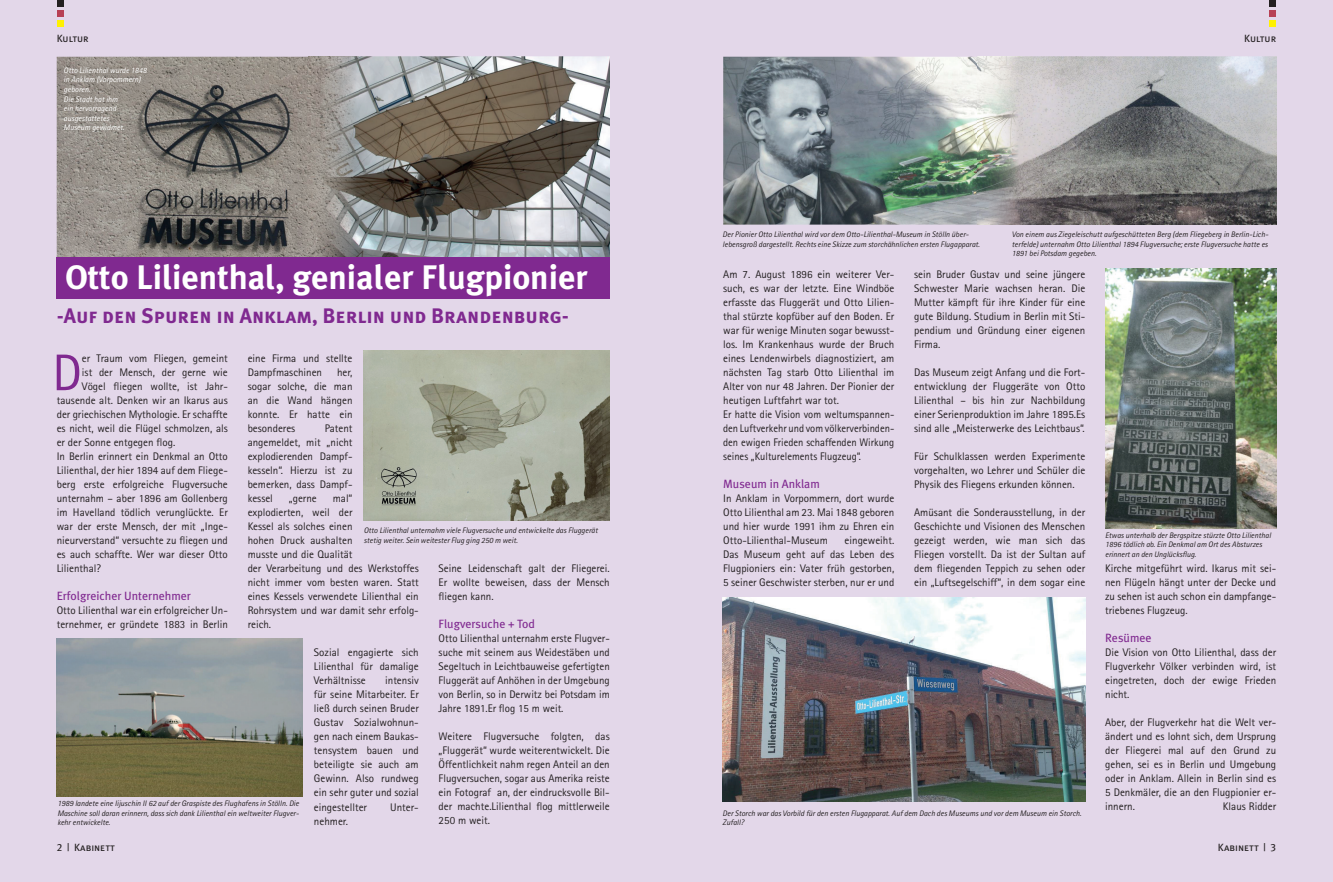
<style>
.page{position:relative;width:1333px;height:882px;background:#fff}
.page>*{position:absolute;margin:0;border:0;box-sizing:border-box;transform-origin:0 0}
.t1{font:51.6px "Agfa Rotis Sans Serif";color:#802990}
.t2{font:700 34px "Meta Plus";color:#fff}
.t3{font:21px "Meta Plus Bold Caps";color:#802990}
.t4{font:12px "Meta Plus";color:#802990}
.t5{font:11px/14px "Agfa Rotis Sans Serif";color:#231f20;text-align:justify}
.t6{font:10.5px "Meta Plus Book Caps";color:#231f20}
.t7{font:italic 8px/9.6px "Agfa Rotis Sans Serif";color:#231f20}
.t8{font:italic 8px/9.6px "Agfa Rotis Sans Serif";color:#fff}
</style>
<div class="page">
<div style="left:0;top:0;width:1332px;height:882px;background:#e3d7e9"></div>
<div style="left:1269px;top:0;width:7px;height:6px;background:#231f20"></div>
<div style="left:1269px;top:10px;width:7px;height:7px;background:#b74054"></div>
<div style="left:1269px;top:20px;width:7px;height:7px;background:#fff101"></div>
<div style="left:57px;top:0;width:7px;height:6px;background:#231f20"></div>
<div style="left:57px;top:10px;width:7px;height:7px;background:#b74054"></div>
<div style="left:57px;top:20px;width:7px;height:7px;background:#fff101"></div>
<img style="left:57px;top:57px;width:552px;height:200px">
<img style="left:308px;top:57px;width:50px;height:200px">
<img style="left:723px;top:57px;width:553px;height:167px">
<div style="left:57px;top:257px;width:552px;height:41px;background:#802990"></div>
<img style="left:57px;top:638px;width:245px;height:158px">
<img style="left:364px;top:350px;width:245px;height:170px">
<img style="left:977px;top:57px;width:45px;height:167px">
<img style="left:722px;top:598px;width:363px;height:203px">
<img style="left:1105px;top:269px;width:171px;height:259px">
<p class="t6" style="left:57px;top:32px;width:34px">Kultur</p>
<p class="t8" style="left:64px;top:65px;width:85px">Otto Lilienthal wurde 1848 in Anklam (Vorpommern) geboren.<br>Die Stadt hat ihm<br>ein hervorragend ausgestattetes<br>Museum gewidmet.</p>
<h2 class="t2" style="left:65px;top:258px;width:523px">Otto Lilienthal, genialer Flugpionier</h2>
<h3 class="t3" style="left:57px;top:303px;width:513px">-Auf den Spuren in Anklam, Berlin und Brandenburg-</h3>
<h1 class="t1" style="left:52px;top:342px;width:31px">D</h1>
<p class="t5" style="left:82px;top:351px;width:147px">er Traum vom Fliegen, gemeint</p>
<p class="t5" style="left:248px;top:351px;width:106px">eine Firma und stellte<br>Dampfmaschinen</p>
<p class="t5" style="left:82px;top:365px;width:147px">ist der Mensch, der gerne wie</p>
<p class="t5" style="left:82px;top:379px;width:147px">Vögel fliegen wollte, ist Jahr-</p>
<p class="t5" style="left:57px;top:393px;width:173px">tausende alt. Denken wir an Ikarus aus</p>
<p class="t5" style="left:57px;top:407px;width:173px">der griechischen Mythologie. Er schaffte</p>
<p class="t5" style="left:57px;top:421px;width:173px">es nicht, weil die Flügel schmolzen, als</p>
<p class="t5" style="left:57px;top:435px;width:120px">er der Sonne entgegen flog.</p>
<p class="t5" style="left:57px;top:449px;width:173px">In Berlin erinnert ein Denkmal an Otto</p>
<p class="t5" style="left:57px;top:463px;width:173px">Lilienthal, der hier 1894 auf dem Fliege-</p>
<p class="t5" style="left:57px;top:477px;width:173px">berg erste erfolgreiche Flugversuche</p>
<p class="t5" style="left:57px;top:491px;width:173px">unternahm – aber 1896 am Gollenberg</p>
<p class="t5" style="left:57px;top:505px;width:173px">im Havelland tödlich verunglückte. Er</p>
<p class="t5" style="left:57px;top:519px;width:173px">war der erste Mensch, der mit „Inge-</p>
<p class="t5" style="left:57px;top:533px;width:173px">nieurverstand“ versuchte zu fliegen und</p>
<p class="t5" style="left:57px;top:547px;width:173px">es auch schaffte. Wer war dieser Otto</p>
<p class="t5" style="left:57px;top:561px;width:46px">Lilienthal?</p>
<p class="t4" style="left:57px;top:588px;width:136px">Erfolgreicher Unternehmer</p>
<p class="t5" style="left:57px;top:603px;width:173px">Otto Lilienthal war ein erfolgreicher Un&shy;ternehmer, er gründete 1883 in Berlin</p>
<p class="t5" style="left:248px;top:365px;width:106px;text-indent:89px">her, sogar solche, die man an die Wand hängen konnte. Er hatte ein besonderes</p>
<p class="t5" style="left:248px;top:421px;width:106px;text-indent:77px">Patent angemeldet, mit „nicht explodierenden Dampf&shy;kesseln“. Hierzu ist zu bemerken, dass Dampf&shy;kessel</p>
<p class="t5" style="left:248px;top:491px;width:173px;text-align:left;text-indent:85px">mal“<br>explodierten, weil der<br>Kessel als solches einen<br>hohen Druck aushalten<br>musste und die Qualität<br>der Verarbeitung und des Werkstoffes nicht immer vom besten waren. Statt eines Kessels verwendete Lilienthal ein<br>Rohrsystem und war damit sehr erfolg&shy;reich.</p>
<p class="t5" style="left:314px;top:645px;width:106px">Sozial engagierte sich Lilienthal für damalige Verhältnisse</p>
<p class="t5" style="left:289px;top:491px;width:29px">„gerne</p>
<p class="t7" style="left:364px;top:526px;width:235px">Otto Lilienthal unternahm viele Flugversuche und entwickelte das Fluggerät stetig weiter. Sein weitester Flug ging 250 m weit.</p>
<p class="t5" style="left:438px;top:561px;width:173px">Seine Leidenschaft galt der Fliegerei.<br>Er wollte beweisen, dass der Mensch fliegen kann.</p>
<p class="t4" style="left:438px;top:616px;width:98px">Flugversuche + Tod</p>
<p class="t5" style="left:438px;top:631px;width:173px">Otto Lilienthal unternahm erste Flugver&shy;suche mit seinem aus Weidestäben und Segeltuch in Leichtbauweise gefertigten Fluggerät auf Anhöhen in der Umgebung von Berlin, so in Derwitz bei Potsdam im Jahre 1891.Er flog 15 m weit.</p>
<p class="t5" style="left:438px;top:729px;width:173px">Weitere Flugversuche folgten, das „Fluggerät“ wurde weiterentwickelt. Die Öffentlichkeit nahm regen Anteil an den Flugversuchen, sogar aus Amerika reiste ein Fotograf an, der eindrucksvolle Bil&shy;der machte.Lilienthal flog mittlerweile 250 m weit.</p>
<p class="t5" style="left:314px;top:673px;width:106px;text-indent:71px">intensiv für seine Mitarbeiter. Er ließ durch seinen Bruder Gustav Sozialwohnun&shy;gen nach einem Baukas&shy;tensystem bauen und beteiligte sie auch am Gewinn. Also rundweg ein sehr guter und sozial eingestellter</p>
<p class="t7" style="left:57px;top:798px;width:243px;text-align:justify">1989 landete eine Iijuschin II 62 auf der Graspiste des Flughafens in Stölln. Die Maschine soll daran erinnern, dass sich dank Lilienthal ein weltweiter Flugver&shy;kehr entwickelte.</p>
<p class="t5" style="left:390px;top:799px;width:30px">Unter-</p>
<p class="t5" style="left:314px;top:813px;width:36px">nehmer.</p>
<p class="t6" style="left:57px;top:840px;width:60px">2 | Kabinett</p>
<p class="t6" style="left:1244px;top:32px;width:34px">Kultur</p>
<p class="t7" style="left:722px;top:229px;width:259px">Der Pionier Otto Lilienthal wird vor dem Otto-Lilienthal-Museum in Stölln über&shy;lebensgroß dargestellt. Rechts eine Skizze zum storchähnlichen ersten Flugapparat.</p>
<p class="t7" style="left:1011px;top:229px;width:258px;text-align:justify">Von einem aus Ziegeleischutt aufgeschütteten Berg (dem Fliegeberg in Berlin-Lich&shy;terfelde) unternahm Otto Lilienthal 1894 Flugversuche; erste Flugversuche hatte es 1891 bei Potsdam gegeben.</p>
<p class="t5" style="left:723px;top:267px;width:173px;text-align:left">Am 7. August 1896 ein weiterer Ver&shy;such, es war der letzte. Eine Windböe erfasste das Fluggerät und Otto Lilien&shy;thal stürzte kopfüber auf den Boden. Er war für wenige Minuten sogar bewusst&shy;los. Im Krankenhaus wurde der Bruch eines Lendenwirbels diagnostiziert, am nächsten Tag starb Otto Lilienthal im Alter von nur 48 Jahren. Der Pionier der heutigen Luftfahrt war tot.<br>Er hatte die Vision vom weltumspannen&shy;den Luftverkehr und vom völkerverbinden&shy;den ewigen Frieden schaffenden Wirkung seines „Kulturelements Flugzeug“.</p>
<p class="t4" style="left:723px;top:476px;width:98px">Museum in Anklam</p>
<p class="t5" style="left:723px;top:491px;width:173px">In Anklam in Vorpommern, dort wurde Otto Lilienthal am 23. Mai 1848 geboren und hier wurde 1991 ihm zu Ehren ein Otto-Lilienthal-Museum</p>
<p class="t5" style="left:723px;top:533px;width:173px;text-indent:121px">eingeweiht.<br>Das Museum geht auf das Leben des Flugpioniers ein: Vater früh gestorben, 5 seiner Geschwister sterben, nur er und</p>
<p class="t5" style="left:914px;top:267px;width:173px">sein Bruder Gustav und seine jüngere Schwester Marie wachsen heran. Die Mutter kämpft für ihre Kinder für eine gute Bildung. Studium in Berlin mit Sti&shy;pendium und Gründung einer eigenen Firma.</p>
<p class="t5" style="left:914px;top:365px;width:173px">Das Museum zeigt Anfang und die Fort&shy;entwicklung der Fluggeräte von Otto Lilienthal – bis hin zur Nachbildung einer Serienproduktion im Jahre 1895.Es sind alle „Meisterwerke des Leichtbaus“.</p>
<p class="t5" style="left:914px;top:449px;width:173px">Für Schulklassen werden Experimente vorgehalten, wo Lehrer und Schüler die Physik des Fliegens erkunden können.</p>
<p class="t5" style="left:914px;top:505px;width:173px">Amüsant die Sonderausstellung, in der Geschichte und Visionen des Menschen gezeigt werden, wie man sich das Fliegen vorstellt. Da ist der Sultan auf dem fliegenden Teppich zu sehen oder ein „Luftsegelschiff“, in dem sogar eine</p>
<p class="t7" style="left:722px;top:808px;width:360px">Der Storch war das Vorbild für den ersten Flugapparat. Auf dem Dach des Museums und vor dem Museum ein Storch.<br>Zufall?</p>
<p class="t7" style="left:1105px;top:530px;width:167px">Etwas unterhalb der Bergspitze stürzte Otto Lilienthal<br>1896 tödlich ab. Ein Denkmal am Ort des Absturzes erinnert an den Unglücksflug.</p>
<p class="t5" style="left:1105px;top:561px;width:173px">Kirche mitgeführt wird. Ikarus mit sei&shy;nen Flügeln hängt unter der Decke und zu sehen ist auch schon ein dampfange&shy;triebenes Flugzeug.</p>
<p class="t4" style="left:1105px;top:630px;width:48px">Resümee</p>
<p class="t5" style="left:1105px;top:645px;width:173px">Die Vision von Otto Lilienthal, dass der Flugverkehr Völker verbinden wird, ist eingetreten, doch der ewige Frieden nicht.</p>
<p class="t5" style="left:1105px;top:715px;width:173px">Aber, der Flugverkehr hat die Welt ver&shy;ändert und es lohnt sich, dem Ursprung der Fliegerei mal auf den Grund zu gehen, sei es in Berlin und Umgebung oder in Anklam. Allein in Berlin sind es 5 Denkmäler, die an den Flugpionier er&shy;innern.</p>
<p class="t5" style="left:1222px;top:799px;width:55px">Klaus Ridder</p>
<p class="t6" style="left:1217px;top:840px;width:60px">Kabinett | 3</p>
</div>
